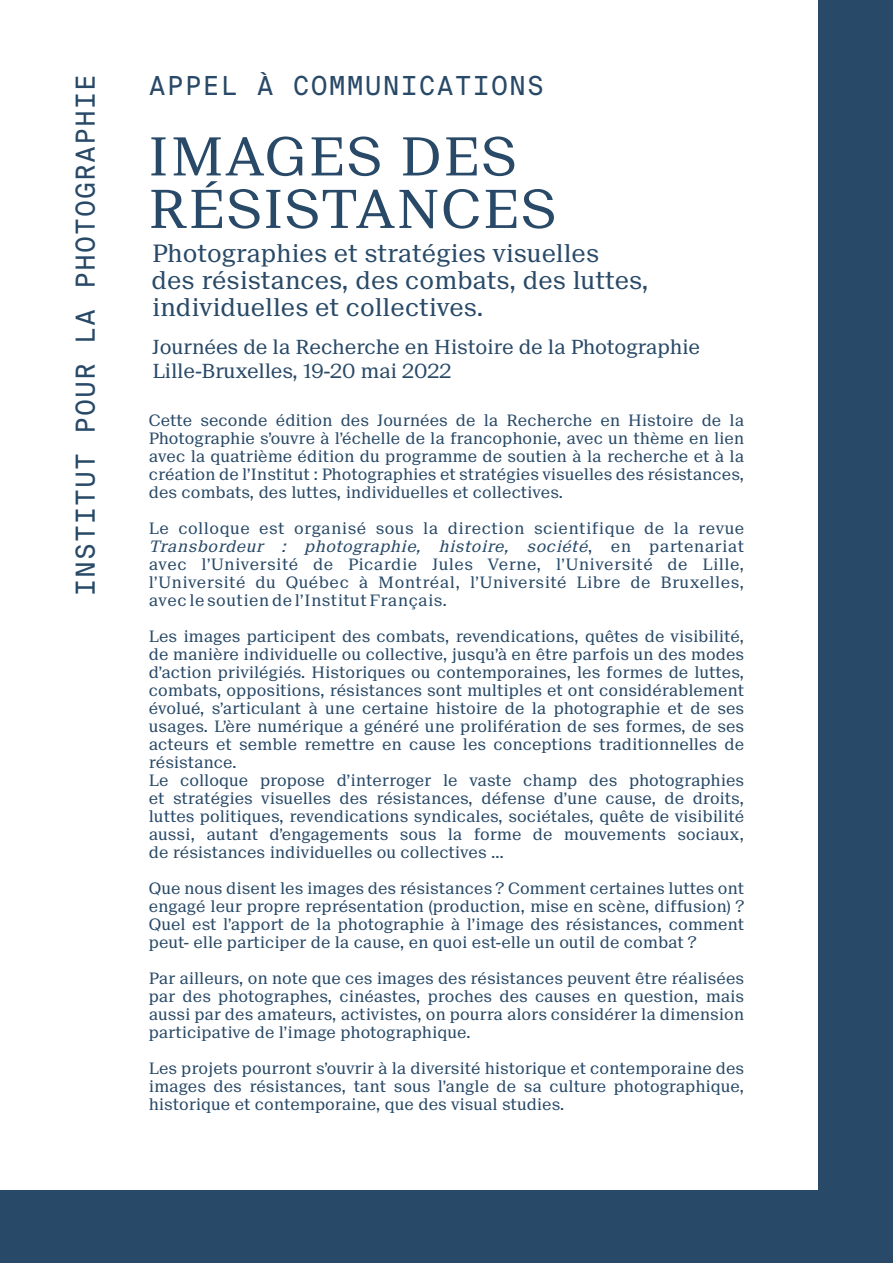
<style>
.page{position:relative;width:893px;height:1263px;background:#fff}
.page>*{position:absolute;margin:0;border:0;box-sizing:border-box;transform-origin:0 0}
.t1{font:52.5px/52.5px "Suisse Neue";letter-spacing:.04em;color:#284967}
.t2{font:26.25px "Suisse Intl Mono";letter-spacing:.04em;color:#284967}
.t3{font:24px/27px "Suisse Neue";color:#284967}
.t4{font:19.5px "Suisse Neue";letter-spacing:-.01em;color:#284967}
.t5{font:15.75px/18px "Suisse Neue";color:#284967;text-align:justify}
.s1{font-style:italic}
</style>
<div class="page">
<div style="left:819px;top:0;width:74px;height:1263px;background:#284967"></div>
<div style="left:0;top:1191px;width:892px;height:72px;background:#284967"></div>
<p class="t2" style="left:71px;top:596px;width:523px;rotate:-90deg">INSTITUT POUR LA PHOTOGRAPHIE</p>
<p class="t2" style="left:149px;top:71px;width:397px">APPEL À COMMUNICATIONS</p>
<p class="t1" style="left:148px;top:131px;width:409px">IMAGES DES<br>RÉSISTANCES</p>
<p class="t3" style="left:152px;top:240px;width:499px">Photographies et stratégies visuelles<br>des résistances, des combats, des luttes, individuelles et collectives.</p>
<p class="t4" style="left:152px;top:336px;width:549px">Journées de la Recherche en Histoire de la Photographie</p>
<p class="t4" style="left:152px;top:360px;width:301px">Lille-Bruxelles, 19-20 mai 2022</p>
<p class="t5" style="left:149px;top:411px;width:597px">Cette seconde édition des Journées de la Recherche en Histoire de la Photographie s’ouvre à l’échelle de la francophonie, avec un thème en lien avec la quatrième édition du programme de soutien à la recherche et à la création de l’Institut : Photographies et stratégies visuelles des résistances, des combats, des luttes, individuelles et collectives.</p>
<p class="t5" style="left:149px;top:519px;width:597px">Le colloque est organisé sous la direction scientifique de la revue <span class="s1">Transbordeur : photographie, histoire, société</span>, e n p a r t e n a r i a t avec l’Université de Picardie Jules Verne, l’Université de Lille, l’Université du Québec à Montréal, l’Université Libre de Bruxelles, avec le soutien de l’Institut Français.</p>
<p class="t5" style="left:149px;top:627px;width:597px">Les images participent des combats, revendications, quêtes de visibilité, de manière individuelle ou collective, jusqu’à en être parfois un des modes d’action privilégiés. Historiques ou contemporaines, les formes de luttes, combats, oppositions, résistances sont multiples et ont considérablement évolué, s’articulant à une certaine histoire de la photographie et de ses usages. L’ère numérique a généré une prolifération de ses formes, de ses acteurs et semble remettre en cause les conceptions traditionnelles de résistance.</p>
<p class="t5" style="left:149px;top:771px;width:597px">Le colloque propose d’interroger le vaste champ des photographies et stratégies visuelles des résistances, défense d’une cause, de droits, luttes politiques, revendications syndicales, sociétales, quête de visibilité aussi, autant d’engagements sous la forme de mouvements sociaux, de résistances individuelles ou collectives …</p>
<p class="t5" style="left:149px;top:879px;width:597px">Que nous disent les images des résistances ? Comment certaines luttes ont engagé leur propre représentation (production, mise en scène, diffusion) ?<br>Quel est l’apport de la photographie à l’image des résistances, comment peut- elle participer de la cause, en quoi est-elle un outil de combat ?</p>
<p class="t5" style="left:149px;top:969px;width:597px">Par ailleurs, on note que ces images des résistances peuvent être réalisées par des photographes, cinéastes, proches des causes en question, mais aussi par des amateurs, activistes, on pourra alors considérer la dimension participative de l’image photographique.</p>
<p class="t5" style="left:149px;top:1059px;width:597px">Les projets pourront s’ouvrir à la diversité historique et contemporaine des images des résistances, tant sous l’angle de sa culture photographique, historique et contemporaine, que des visual studies.</p>
</div>
